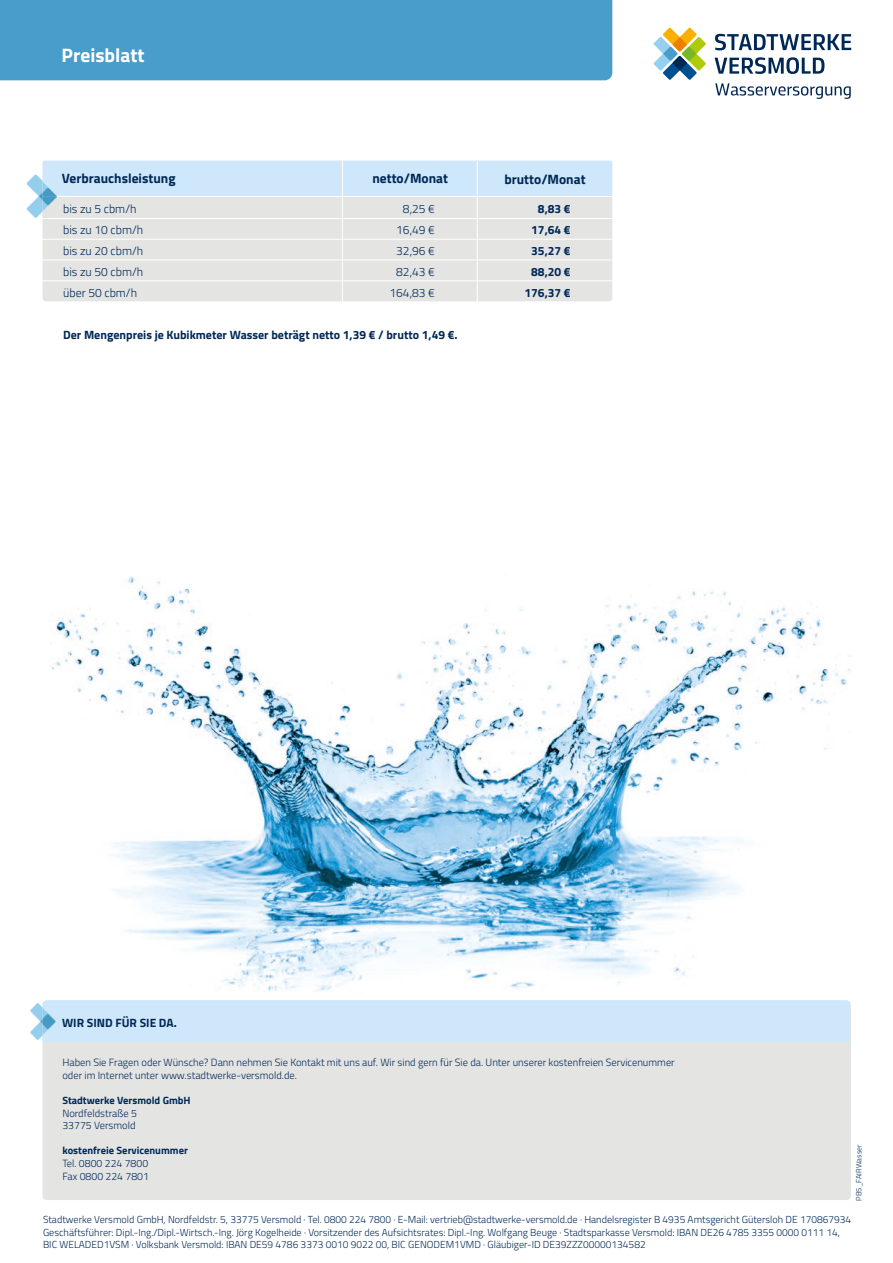
<style>
.page{position:relative;width:893px;height:1263px;background:#fff}
.page>*{position:absolute;margin:0;border:0;box-sizing:border-box;transform-origin:0 0}
.t1{font:700 19.5px "Cairo";color:#fff}
.t2{font:700 13.5px "Cairo";color:#002856}
.t3{font:700 12px "Cairo";color:#002856}
.t4{font:300 12px "Cairo";color:#002856}
.t5{font:300 10.5px/12.6px "Cairo";color:#002856}
.t6{font:700 10.5px "Cairo";color:#002856}
.t7{font:300 10.2px/12.1px "Cairo";color:#002856}
.t8{font:300 7.5px "Cairo";color:#002856}
</style>
<div class="page">
<div style="left:43px;top:196px;width:569px;height:105px;background:#e4e4e3;border-radius:3px"></div>
<div style="left:43px;top:1000px;width:808px;height:200px;background:#e4e4e3;border-radius:4px"></div>
<hr style="left:29px;top:218px;width:625px;height:1px;background:#fff">
<hr style="left:342px;top:160px;width:1px;height:166px;background:#fff">
<hr style="left:477px;top:161px;width:1px;height:166px;background:#fff">
<img style="left:26px;top:173px;width:31px;height:45px">
<div style="left:43px;top:161px;width:569px;height:36px;background:#cfe7fa"></div>
<img style="left:30px;top:1003px;width:13px;height:38px">
<div style="left:43px;top:1000px;width:807px;height:42px;background:#cfe7fa"></div>
<div style="left:0;top:0;width:612px;height:80px;background:#499dca"></div>
<svg style="left:715px;top:34px;width:136px;height:16px"></svg>
<svg style="left:715px;top:83px;width:136px;height:16px"></svg>
<svg style="left:715px;top:57px;width:109px;height:17px"></svg>
<svg style="left:654px;top:28px;width:52px;height:52px"></svg>
<hr style="left:29px;top:239px;width:625px;height:1px;background:#fff">
<hr style="left:29px;top:260px;width:625px;height:1px;background:#fff">
<hr style="left:29px;top:280px;width:625px;height:1px;background:#fff">
<img style="left:51px;top:577px;width:800px;height:415px">
<h1 class="t1" style="left:62px;top:39px;width:84px">Preisblatt</h1>
<h2 class="t2" style="left:62px;top:168px;width:115px">Verbrauchsleistung</h2>
<h2 class="t2" style="left:372px;top:168px;width:77px">netto/Monat</h2>
<h2 class="t2" style="left:504px;top:168px;width:83px">brutto/Monat</h2>
<p class="t4" style="left:63px;top:200px;width:75px">bis zu 5 cbm/h</p>
<p class="t4" style="left:403px;top:200px;width:34px">8,25 €</p>
<p class="t3" style="left:538px;top:199px;width:34px">8,83 €</p>
<p class="t4" style="left:63px;top:221px;width:82px">bis zu 10 cbm/h</p>
<p class="t4" style="left:396px;top:221px;width:40px">16,49 €</p>
<p class="t3" style="left:531px;top:220px;width:41px">17,64 €</p>
<p class="t4" style="left:63px;top:242px;width:82px">bis zu 20 cbm/h</p>
<p class="t4" style="left:396px;top:242px;width:40px">32,96 €</p>
<p class="t3" style="left:531px;top:241px;width:41px">35,27 €</p>
<p class="t4" style="left:63px;top:263px;width:82px">bis zu 50 cbm/h</p>
<p class="t4" style="left:396px;top:263px;width:40px">82,43 €</p>
<p class="t3" style="left:531px;top:262px;width:41px">88,20 €</p>
<p class="t4" style="left:63px;top:284px;width:76px">über 50 cbm/h</p>
<p class="t4" style="left:389px;top:284px;width:47px">164,83 €</p>
<p class="t3" style="left:524px;top:283px;width:48px">176,37 €</p>
<p class="t3" style="left:63px;top:325px;width:396px">Der Mengenpreis je Kubikmeter Wasser beträgt netto 1,39 € / brutto 1,49 €.</p>
<p class="t3" style="left:62px;top:1013px;width:116px">WIR SIND FÜR SIE DA.</p>
<p class="t5" style="left:62px;top:1056px;width:614px">Haben Sie Fragen oder Wünsche? Dann nehmen Sie Kontakt mit uns auf. Wir sind gern für Sie da. Unter unserer kostenfreien Servicenummer oder im Internet unter www.stadtwerke-versmold.de.</p>
<p class="t6" style="left:62px;top:1092px;width:130px">Stadtwerke Versmold GmbH</p>
<p class="t5" style="left:62px;top:1106px;width:76px">Nordfeldstraße 5<br>33775 Versmold</p>
<p class="t6" style="left:62px;top:1142px;width:127px">kostenfreie Servicenummer</p>
<p class="t5" style="left:62px;top:1157px;width:88px">Tel. 0800 224 7800<br>Fax 0800 224 7801</p>
<p class="t7" style="left:43px;top:1214px;width:810px">Stadtwerke Versmold GmbH, Nordfeldstr. 5, 33775 Versmold · Tel. 0800 224 7800 · E-Mail: vertrieb@stadtwerke-versmold.de · Handelsregister B 4935 Amtsgericht Gütersloh DE 170867934<br>Geschäftsführer: Dipl.-Ing./Dipl.-Wirtsch.-Ing. Jörg Kogelheide · Vorsitzender des Aufsichtsrates: Dipl.-Ing. Wolfgang Beuge · Stadtsparkasse Versmold: IBAN DE26 4785 3355 0000 0111 14,<br>BIC WELADED1VSM · Volksbank Versmold: IBAN DE59 4786 3373 0010 9022 00, BIC GENODEM1VMD · Gläubiger-ID DE39ZZZ00000134582</p>
<p class="t8" style="left:853px;top:1201px;width:58px;rotate:-90deg">PB5_FAIRWasser</p>
</div>
